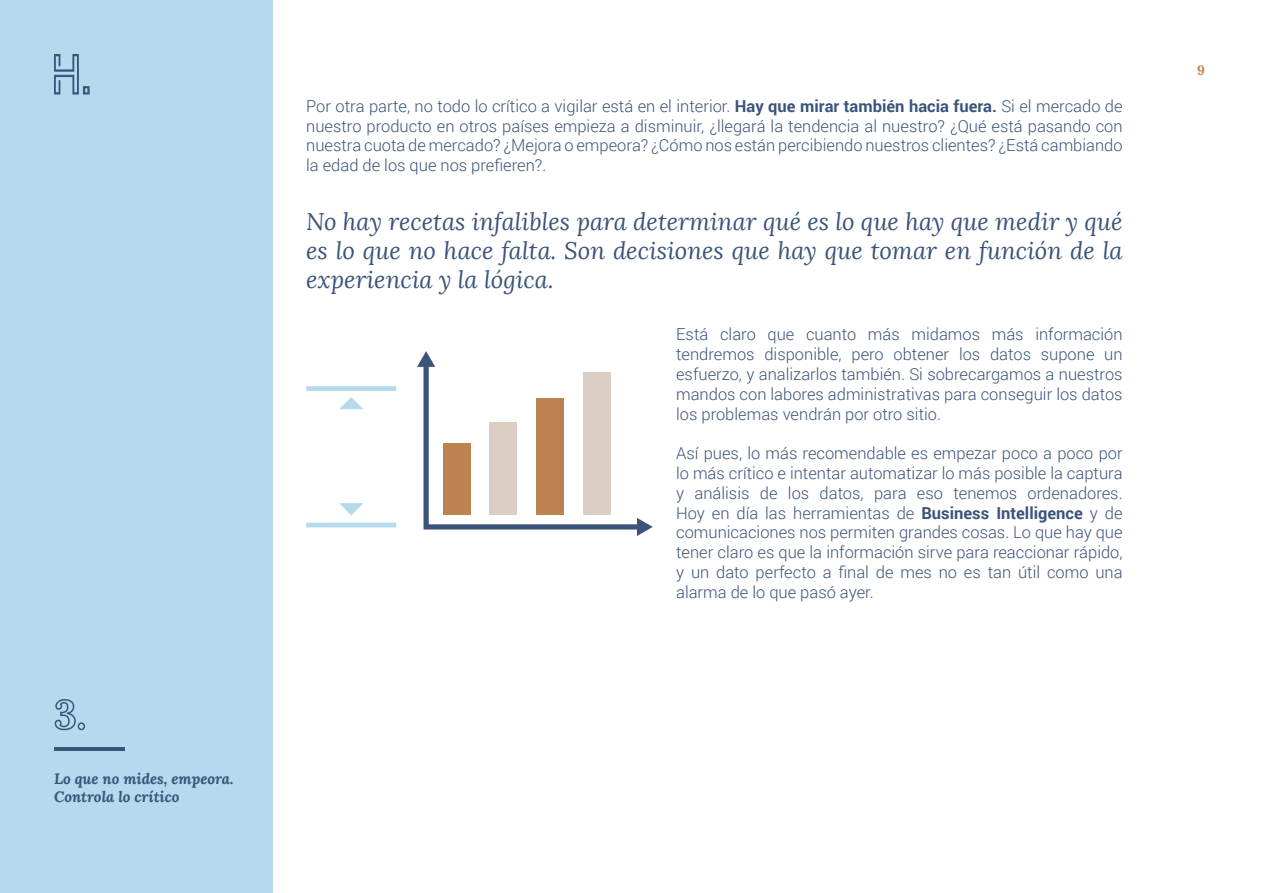
<style>
.page{position:relative;width:1263px;height:893px;background:#fff}
.page>*{position:absolute;margin:0;border:0;box-sizing:border-box;transform-origin:0 0}
.t1{font:italic 24px/28.8px "Lora";color:#3b547a;text-align:justify}
.t2{font:300 16.5px/19.8px "Roboto";color:#3b547a;text-align:justify}
.t3{font:italic 700 15px/18px "Lora";color:#3b547a}
.t4{font:700 13.5px "Lora";color:#bd824f}
.s1{font-weight:700}
</style>
<div class="page">
<div style="left:0;top:0;width:272px;height:893px;background:#b6d9ee"></div>
<svg style="left:54px;top:54px;width:36px;height:41px"></svg>
<hr style="left:54px;top:747px;width:70px;height:4px;background:#3b547a">
<svg style="left:54px;top:699px;width:31px;height:32px"></svg>
<svg style="left:417px;top:351px;width:236px;height:185px"></svg>
<svg style="left:306px;top:386px;width:90px;height:141px"></svg>
<p class="t3" style="left:54px;top:769px;width:181px">Lo que no mides, empeora.<br>Controla lo crítico</p>
<p class="t2" style="left:306px;top:96px;width:818px">Por otra parte, no todo lo crítico a vigilar está en el interior. <span class="s1">Hay que mirar también hacia fuera.</span> Si el mercado de nuestro producto en otros países empieza a disminuir, ¿llegará la tendencia al nuestro? ¿Qué está pasando con nuestra cuota de mercado? ¿Mejora o empeora? ¿Cómo nos están percibiendo nuestros clientes? ¿Está cambiando la edad de los que nos prefieren?.</p>
<h1 class="t1" style="left:306px;top:208px;width:818px">No hay recetas infalibles para determinar qué es lo que hay que medir y qué es lo que no hace falta. Son decisiones que hay que tomar en función de la experiencia y la lógica.</h1>
<p class="t2" style="left:676px;top:324px;width:448px">Está claro que cuanto más midamos más información tendremos disponible, pero obtener los datos supone un esfuerzo, y analizarlos también. Si sobrecargamos a nuestros mandos con labores administrativas para conseguir los datos los problemas vendrán por otro sitio.</p>
<p class="t2" style="left:676px;top:443px;width:448px">Así pues, lo más recomendable es empezar poco a poco por lo más crítico e intentar automatizar lo más posible la captura y análisis de los datos, para eso tenemos ordenadores.<br>Hoy en día las herramientas de <span class="s1">Business Intelligence</span> y de comunicaciones nos permiten grandes cosas. Lo que hay que tener claro es que la información sirve para reaccionar rápido, y un dato perfecto a final de mes no es tan útil como una alarma de lo que pasó ayer.</p>
<p class="t4" style="left:1197px;top:62px;width:9px">9</p>
</div>
